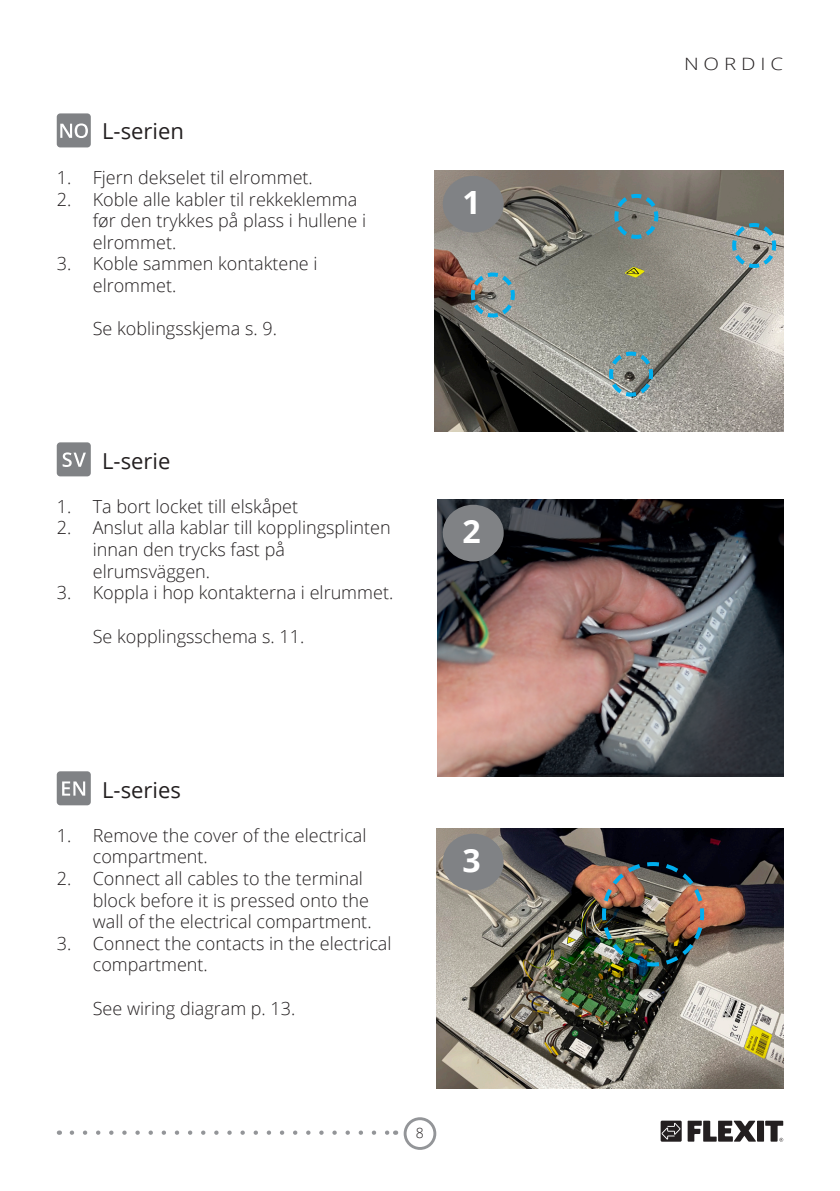
<style>
.page{position:relative;width:840px;height:1191px;background:#fff}
.page>*{position:absolute;margin:0;border:0;box-sizing:border-box;transform-origin:0 0}
.Uthevet_skrift{font:700 32px "Open Sans";color:#fff}
.Uthevet_skrift-2{font:22px "Open Sans";color:#231f20}
.t1{font:300 18px/21.6px "Open Sans";color:#231f20}
.t2{font:300 17px "Open Sans";letter-spacing:.24em;color:#231f20;scale:1.2 1}
.t3{font:300 14px "Open Sans";color:#231f20}
</style>
<div class="page">
<div style="left:403px;top:1117px;width:33px;height:32px;border:3px solid #939598;border-radius:50%"></div>
<svg style="left:72px;top:1130px;width:316px;height:4px"></svg>
<svg style="left:687px;top:1120px;width:68px;height:21px"></svg>
<div style="left:756px;top:1120px;width:7px;height:21px;background:#231f20"></div>
<svg style="left:764px;top:1120px;width:18px;height:21px"></svg>
<div style="left:660px;top:1120px;width:21px;height:21px;background:#231f20"></div>
<svg style="left:661px;top:1122px;width:19px;height:17px"></svg>
<img style="left:436px;top:828px;width:346px;height:260px">
<img style="left:434px;top:170px;width:348px;height:261px">
<img style="left:437px;top:499px;width:345px;height:278px">
<div style="left:442px;top:176px;width:61px;height:56px;background:#808285;border-radius:50%"></div>
<div style="left:57px;top:113px;width:34px;height:34px;background:#808285;border-radius:4px"></div>
<svg style="left:60px;top:123px;width:28px;height:15px"></svg>
<div style="left:57px;top:442px;width:34px;height:34px;background:#808285;border-radius:4px"></div>
<svg style="left:63px;top:452px;width:23px;height:15px"></svg>
<div style="left:57px;top:771px;width:34px;height:34px;background:#808285;border-radius:4px"></div>
<svg style="left:62px;top:781px;width:23px;height:14px"></svg>
<div style="left:442px;top:505px;width:61px;height:56px;background:#808285;border-radius:50%"></div>
<div style="left:442px;top:833px;width:61px;height:57px;background:#808285;border-radius:50%"></div>
<img style="left:599px;top:860px;width:106px;height:108px">
<svg style="left:606px;top:349px;width:48px;height:49px;background:#809799"></svg>
<svg style="left:468px;top:270px;width:48px;height:49px;background:#869697"></svg>
<svg style="left:612px;top:192px;width:48px;height:49px;background:#708485"></svg>
<svg style="left:729px;top:221px;width:48px;height:49px;background:#8a9c9d"></svg>
<p class="Uthevet_skrift-2" style="left:102px;top:116px;width:83px">L-serien</p>
<p class="t1" style="left:57px;top:166px;width:257px">1. Fjern dekselet til elrommet.</p>
<p class="t1" style="left:93px;top:188px;width:275px;text-indent:-36px">2. Koble alle kabler til rekkeklemma før den trykkes på plass i hullene i elrommet.</p>
<p class="t1" style="left:93px;top:252px;width:226px;text-indent:-36px">3. Koble sammen kontaktene i elrommet.</p>
<p class="t1" style="left:93px;top:317px;width:185px">Se koblingsskjema s. 9.</p>
<p class="Uthevet_skrift-2" style="left:102px;top:446px;width:70px">L-serie</p>
<p class="t1" style="left:57px;top:495px;width:243px">1. Ta bort locket till elskåpet</p>
<p class="t1" style="left:93px;top:516px;width:299px;text-indent:-36px">2. Anslut alla kablar till kopplingsplinten innan den trycks fast på elrumsväggen.</p>
<p class="t1" style="left:57px;top:581px;width:338px">3. Koppla i hop kontakterna i elrummet.</p>
<p class="t1" style="left:93px;top:624px;width:213px">Se kopplingsschema s. 11.</p>
<p class="Uthevet_skrift" style="left:462px;top:180px;width:20px">1</p>
<p class="Uthevet_skrift" style="left:462px;top:509px;width:20px">2</p>
<p class="Uthevet_skrift-2" style="left:102px;top:774px;width:80px">L-series</p>
<p class="t1" style="left:93px;top:824px;width:275px;text-indent:-36px">1. Remove the cover of the electrical compartment.</p>
<p class="t1" style="left:93px;top:867px;width:280px;text-indent:-36px">2. Connect all cables to the terminal block before it is pressed onto the wall of the electrical compartment.</p>
<p class="t1" style="left:93px;top:932px;width:300px;text-indent:-36px">3. Connect the contacts in the electrical compartment.</p>
<p class="t1" style="left:93px;top:996px;width:204px">See wiring diagram p. 13.</p>
<p class="Uthevet_skrift" style="left:462px;top:838px;width:20px">3</p>
<p class="t3" style="left:416px;top:1123px;width:9px">8</p>
<p class="t2" style="left:683px;top:52px;width:84px">NORDIC</p>
</div>
